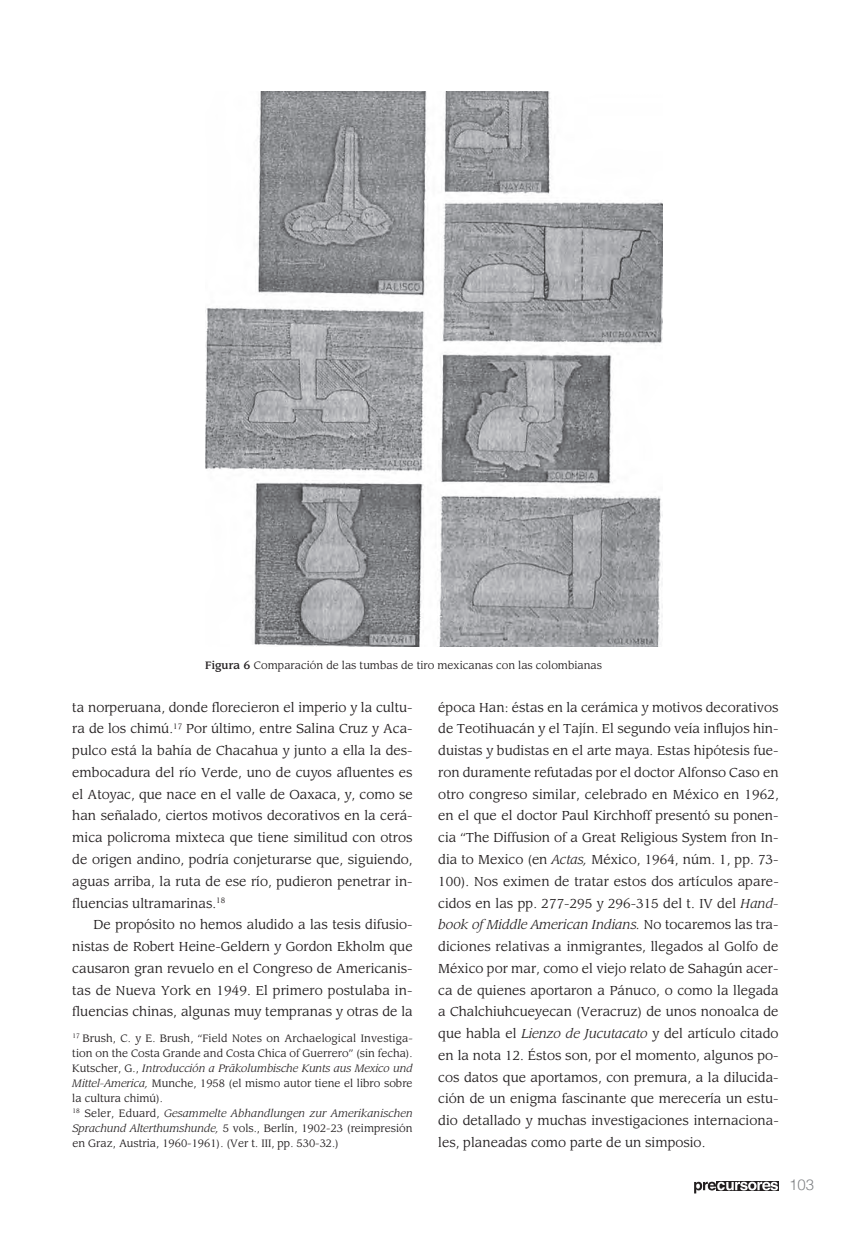
<style>
.page{position:relative;width:851px;height:1255px;background:#fff}
.page>*{position:absolute;margin:0;border:0;box-sizing:border-box;transform-origin:0 0}
.t1{font:300 15px "Helvetica";color:#808285}
.t2{font:12.75px/21.8px "Leawood";color:#231f20;text-align:justify}
.t3{font:10.5px/15px "Leawood";color:#231f20}
.s1{font-weight:500}
.s2{font-style:italic}
</style>
<div class="page">
<svg style="left:694px;top:1181px;width:83px;height:12px"></svg>
<img style="left:205px;top:92px;width:457px;height:554px">
<p class="t3" style="left:205px;top:658px;width:398px"><span class="s1">Figura 6</span> Comparación de las tumbas de tiro mexicanas con las colombianas</p>
<p class="t2" style="left:72px;top:696px;width:342px">ta norperuana, donde florecieron el imperio y la cultu&shy;ra de los chimú.<sup>17</sup> Por último, entre Salina Cruz y Aca&shy;pulco está la bahía de Chacahua y junto a ella la des&shy;embocadura del río Verde, uno de cuyos afluentes es el Atoyac, que nace en el valle de Oaxaca, y, como se han señalado, ciertos motivos decorativos en la cerá&shy;mica policroma mixteca que tiene similitud con otros de origen andino, podría conjeturarse que, siguiendo, aguas arriba, la ruta de ese río, pudieron penetrar in&shy;fluencias ultramarinas.<sup>18</sup></p>
<p class="t2" style="left:72px;top:914px;width:342px;text-indent:21px">De propósito no hemos aludido a las tesis difusio&shy;nistas de Robert Heine-Geldern y Gordon Ekholm que causaron gran revuelo en el Congreso de Americanis&shy;tas de Nueva York en 1949. El primero postulaba in&shy;fluencias chinas, algunas muy tempranas y otras de la</p>
<p class="t3" style="left:72px;top:1030px;width:342px"><sup>17</sup> Brush, C. y E. Brush, “Field Notes on Archaelogical Investiga&shy;tion on the Costa Grande and Costa Chica of Guerrero” (sin fecha).<br>Kutscher, G., <span class="s2">Introducción a Präkolumbische Kunts aus Mexico und Mittel-America,</span> Munche, 1958 (el mismo autor tiene el libro sobre la cultura chimú).<br><sup>18</sup> Seler, Eduard, <span class="s2">Gesammelte Abhandlungen zur Amerikanischen Sprachund Alterthumshunde,</span> 5 vols., Berlín, 1902-23 (reimpresión en Graz, Austria, 1960-1961). (Ver t. III, pp. 530-32.)</p>
<p class="t2" style="left:438px;top:696px;width:342px">época Han: éstas en la cerámica y motivos decorativos de Teotihuacán y el Tajín. El segundo veía influjos hin&shy;duistas y budistas en el arte maya. Estas hipótesis fue&shy;ron duramente refutadas por el doctor Alfonso Caso en otro congreso similar, celebrado en México en 1962, en el que el doctor Paul Kirchhoff presentó su ponen&shy;cia “The Diffusion of a Great Religious System fron In&shy;dia to Mexico (en <span class="s2">Actas,</span> México, 1964, núm. 1, pp. 73- 100). Nos eximen de tratar estos dos artículos apare&shy;cidos en las pp. 277-295 y 296-315 del t. IV del <span class="s2">Hand&shy;book of Middle American Indians.</span> No tocaremos las tra&shy;diciones relativas a inmigrantes, llegados al Golfo de México por mar, como el viejo relato de Sahagún acer&shy;ca de quienes aportaron a Pánuco, o como la llegada a Chalchiuhcueyecan (Veracruz) de unos nonoalca de que habla el <span class="s2">Lienzo de Jucutacato</span> y del artículo citado en la nota 12. Éstos son, por el momento, algunos po&shy;cos datos que aportamos, con premura, a la dilucida&shy;ción de un enigma fascinante que merecería un estu&shy;dio detallado y muchas investigaciones internaciona&shy;les, planeadas como parte de un simposio.</p>
<p class="t1" style="left:789px;top:1172px;width:27px">103</p>
</div>
